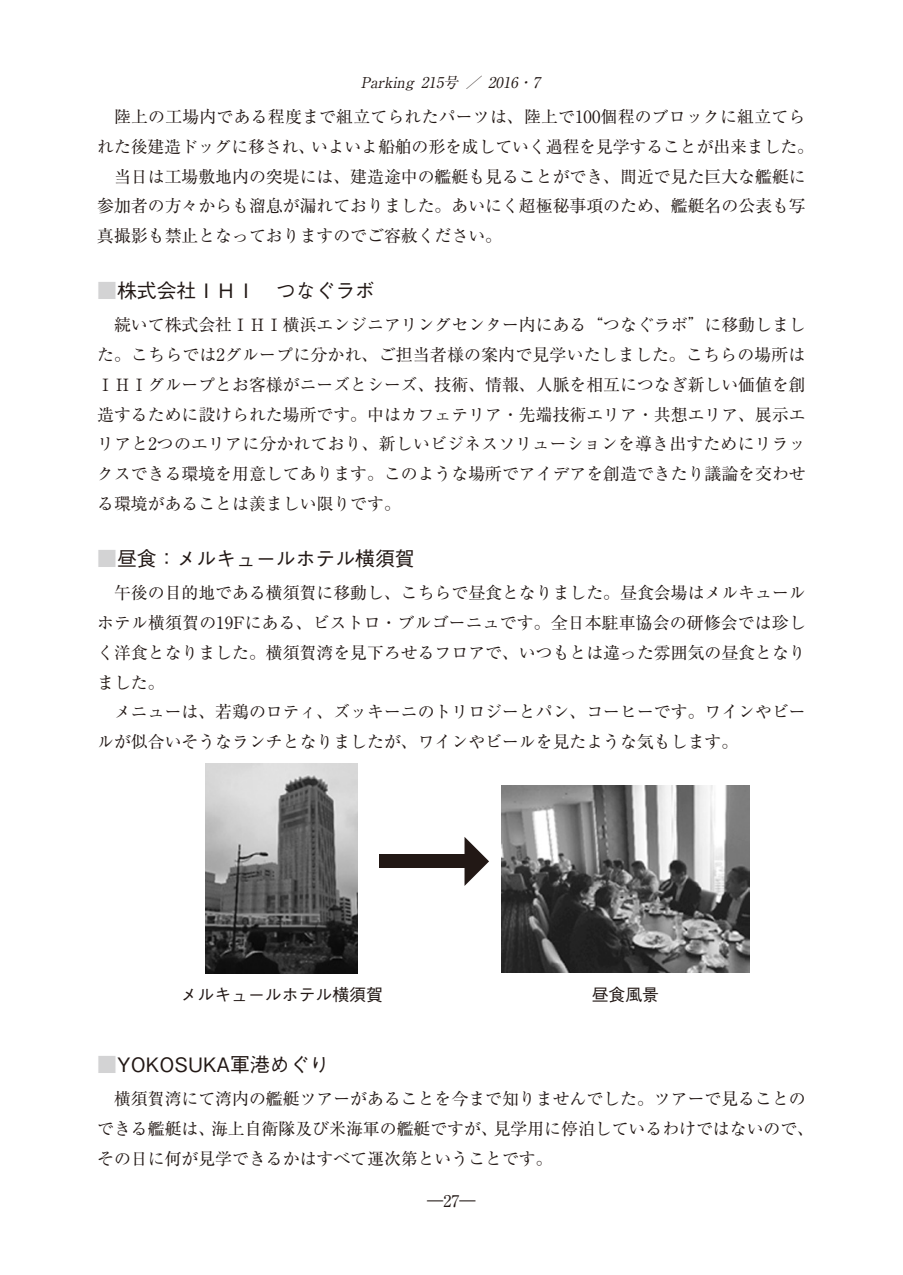
<style>
.page{position:relative;width:903px;height:1275px;background:#fff}
.page>*{position:absolute;margin:0;border:0;box-sizing:border-box;transform-origin:0 0}
.t1{font:500 19.78px "Gothic BBB Pro";color:#221815}
.t2{font:16.8px/29.8px "Ryumin Pro";color:#221815;text-align:justify}
.t3{font:500 16.8px "Gothic BBB Pro";color:#221815}
.t4{font:16.1px "Ryumin Pro";color:#221815}
.t5{font:italic 14.88px "Ryumin Pro";color:#221815}
.s1{color:#d3d3d4}
</style>
<div class="page">
<div style="left:379px;top:855px;width:92px;height:13px;background:#221815"></div>
<svg style="left:464px;top:837px;width:25px;height:49px"></svg>
<img style="left:206px;top:764px;width:152px;height:209px">
<img style="left:502px;top:786px;width:247px;height:186px">
<p class="t5" style="left:361px;top:70px;width:185px">Parking 215号 ／ 2016・7</p>
<p class="t2" style="left:114px;top:101px;width:693px">陸上の工場内である程度まで組立てられたパーツは、陸上で100個程のブロックに組立てら</p>
<p class="t2" style="left:97px;top:130px;width:718px">れた後建造ドッグに移され、いよいよ船舶の形を成していく過程を見学することが出来ました。</p>
<p class="t2" style="left:114px;top:160px;width:693px">当日は工場敷地内の突堤には、建造途中の艦艇も見ることができ、間近で見た巨大な艦艇に</p>
<p class="t2" style="left:97px;top:190px;width:710px">参加者の方々からも溜息が漏れておりました。あいにく超極秘事項のため、艦艇名の公表も写</p>
<p class="t2" style="left:97px;top:220px;width:406px">真撮影も禁止となっておりますのでご容赦ください。</p>
<p class="t1" style="left:97px;top:275px;width:279px"><span class="s1">■</span>株式会社ＩＨＩ　つなぐラボ</p>
<p class="t2" style="left:97px;top:309px;width:710px;text-indent:17px">続いて株式会社ＩＨＩ横浜エンジニアリングセンター内にある“つなぐラボ”に移動しました。こちらでは2グループに分かれ、ご担当者様の案内で見学いたしました。こちらの場所はＩＨＩグループとお客様がニーズとシーズ、技術、情報、人脈を相互につなぎ新しい価値を創造するために設けられた場所です。中はカフェテリア・先端技術エリア・共想エリア、展示エリアと2つのエリアに分かれており、新しいビジネスソリューションを導き出すためにリラックスできる環境を用意してあります。このような場所でアイデアを創造できたり議論を交わせる環境があることは羨ましい限りです。</p>
<p class="t1" style="left:97px;top:543px;width:319px"><span class="s1">■</span>昼食：メルキュールホテル横須賀</p>
<p class="t2" style="left:97px;top:577px;width:710px;text-indent:17px">午後の目的地である横須賀に移動し、こちらで昼食となりました。昼食会場はメルキュールホテル横須賀の19Fにある、ビストロ・ブルゴーニュです。全日本駐車協会の研修会では珍しく洋食となりました。横須賀湾を見下ろせるフロアで、いつもとは違った雰囲気の昼食となりました。</p>
<p class="t2" style="left:97px;top:696px;width:710px;text-indent:17px">メニューは、若鶏のロティ、ズッキーニのトリロジーとパン、コーヒーです。ワインやビールが似合いそうなランチとなりましたが、ワインやビールを見たような気もします。</p>
<p class="t3" style="left:181px;top:981px;width:204px">メルキュールホテル横須賀</p>
<p class="t3" style="left:592px;top:981px;width:69px">昼食風景</p>
<p class="t1" style="left:97px;top:1049px;width:234px"><span class="s1">■</span>YOKOSUKA軍港めぐり</p>
<p class="t2" style="left:97px;top:1083px;width:718px;text-align:left;text-indent:17px">横須賀湾にて湾内の艦艇ツアーがあることを今まで知りませんでした。ツアーで見ることのできる艦艇は、海上自衛隊及び米海軍の艦艇ですが、見学用に停泊しているわけではないので、その日に何が見学できるかはすべて運次第ということです。</p>
<p class="t4" style="left:427px;top:1188px;width:50px">―27―</p>
</div>
